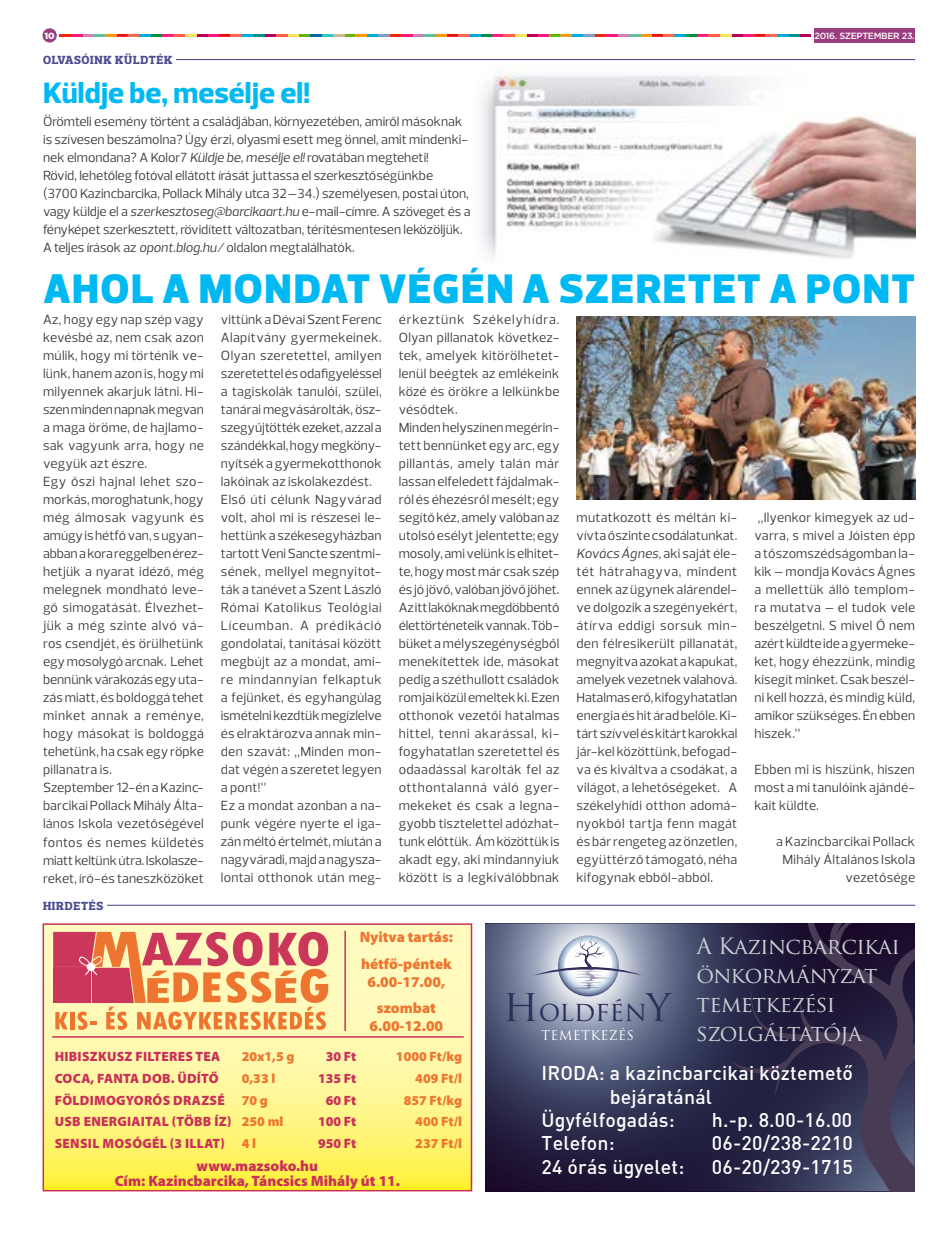
<style>
.page{position:relative;width:936px;height:1234px;background:#fff}
.page>*{position:absolute;margin:0;border:0;box-sizing:border-box;transform-origin:0 0}
.t1{font:900 42px "Prelo";letter-spacing:.035em;color:#00b9f3}
.t2{font:800 30px "Prelo";color:#00b9f3}
.t3{font:26.7px "Trajan Pro";color:#2f2d5b}
.t4{font:21.9px/29.1px "Trajan Pro";letter-spacing:-.02em;color:#d0d3d7}
.t5{font:19.5px "DIN Medium H";letter-spacing:.01em;color:#fff}
.t6{font:900 15px/26.5px "Myriad Pro";color:#ee7530}
.t7{font:900 15px/15px "Myriad Pro";color:#ca3059;text-align:center}
.t8{font:13.5px/18px "Prelo";letter-spacing:.005em;color:#383a3b}
.t9{font:900 13.5px "Myriad Pro";letter-spacing:.02em;color:#ca3059}
.t10{font:900 13.5px "Myriad Pro";color:#ee7530}
.t11{font:13.05px "Trajan Pro";letter-spacing:.025em;color:#fff}
.t12{font:800 12px "Prelo Slab";letter-spacing:.065em;color:#4b4b90}
.t13{font:500 9px "Gotham";letter-spacing:-.03em;color:#fff}
.t14{font:900 9px "Gotham";color:#fff}
.s1{font-style:italic}
.s2{color:#ee7530}
.s3{font-size:37.05px}
</style>
<div class="page">
<svg style="left:60px;top:34px;width:751px;height:3px;background:#ad6f68"></svg>
<div style="left:43px;top:28px;width:14px;height:15px;background:#9b3c81;border-radius:50%"></div>
<div style="left:814px;top:28px;width:100px;height:15px;background:#9b3c81"></div>
<svg style="left:485px;top:923px;width:244px;height:268px;background:#3e4160"></svg>
<svg style="left:729px;top:923px;width:186px;height:268px;background:#2d2848"></svg>
<svg style="left:533px;top:923px;width:109px;height:102px;background:#b3bacb"></svg>
<svg style="left:46px;top:926px;width:423px;height:262px;background:#fef58f"></svg>
<div style="left:43px;top:923px;width:429px;height:268px;border:2px solid #ca3059"></div>
<svg style="left:53px;top:931px;width:275px;height:98px;background:#eb9e7a"></svg>
<hr style="left:52px;top:1035px;width:411px;height:2px;background:#ca3059">
<hr style="left:344px;top:930px;width:2px;height:100px;background:#ca3059">
<img style="left:482px;top:66px;width:433px;height:193px">
<hr style="left:43px;top:59px;width:872px;height:1px;background:#4b4b90">
<div style="left:43px;top:56px;width:133px;height:6px;background:#fff"></div>
<hr style="left:43px;top:904px;width:872px;height:1px;background:#4b4b90">
<div style="left:43px;top:901px;width:64px;height:6px;background:#fff"></div>
<img style="left:576px;top:316px;width:339px;height:183px">
<p class="t14" style="left:44px;top:29px;width:12px">10</p>
<p class="t13" style="left:814px;top:29px;width:102px">2016. SZEPTEMBER 23.</p>
<p class="t12" style="left:43px;top:53px;width:131px">OLVASÓINK KÜLDTÉK</p>
<h2 class="t2" style="left:43px;top:74px;width:269px">Küldje be, mesélje el!</h2>
<p class="t8" style="left:43px;top:113px;width:429px">Örömteli esemény történt a családjában, környezetében, amiről másoknak is szívesen beszámolna? Úgy érzi, olyasmi esett meg önnel, amit mindenki&shy;nek elmondana? A Kolor7 <span class="s1">Küldje be, mesélje el!</span> rovatában megteheti!<br>Rövid, lehetőleg fotóval ellátott írását juttassa el szerkesztőségünkbe (3700 Kazincbarcika, Pollack Mihály utca 32–34.) személyesen, postai úton, vagy küldje el a <span class="s1">szerkesztoseg@barcikaart.hu</span> e-mail-címre. A szöveget és a fényképet szerkesztett, rövidített változatban, térítésmentesen leközöljük.<br>A teljes írások az <span class="s1">opont.blog.hu/</span> oldalon megtalálhatók.</p>
<h1 class="t1" style="left:43px;top:263px;width:872px">AHOL A MONDAT VÉGÉN A SZERETET A PONT</h1>
<p class="t8" style="left:43px;top:311px;width:162px">Az, hogy egy nap szép vagy kevésbé az, nem csak azon múlik, hogy mi történik ve&shy;lünk, hanem azon is, hogy mi milyennek akarjuk látni. Hi&shy;szen minden napnak megvan a maga öröme, de hajlamo&shy;sak vagyunk arra, hogy ne vegyük azt észre.<br>Egy őszi hajnal lehet szo&shy;morkás, moroghatunk, hogy még álmosak vagyunk és amúgy is hétfő van, s ugyan&shy;abban a kora reggelben érez&shy;hetjük a nyarat idéző, még melegnek mondható leve&shy;gő simogatását. Élvezhet&shy;jük a még szinte alvó vá&shy;ros csendjét, és örülhetünk egy mosolygó arcnak. Lehet bennünk várakozás egy uta&shy;zás miatt, és boldoggá tehet minket annak a reménye, hogy másokat is boldoggá tehetünk, ha csak egy röpke pillanatra is.<br>Szeptember 12-én a Kazinc&shy;barcikai Pollack Mihály Álta&shy;lános Iskola vezetőségével fontos és nemes küldetés miatt keltünk útra. Iskolasze&shy;reket, író-és taneszközöket</p>
<p class="t8" style="left:221px;top:310px;width:162px">vittünk a Dévai Szent Ferenc<br>Alapítvány gyermekeinek.<br>Olyan szeretettel, amilyen szeretettel és odafigyeléssel a tagiskolák tanulói, szülei, tanárai megvásárolták, ös - szegyűjtötték ezeket, azzal a szándékkal, hogy megkön - nyítsék a gyermekotthonok lakóinak az iskolakezdést.<br>Első úti célunk Nagyvárad volt, ahol mi is részesei le&shy;hettünk a székesegyházban tartott Veni Sancte szentmi&shy;sének, mellyel megnyitot&shy;ták a tanévet a Szent László<br>Római Katolikus Teológiai<br>Líceumban. A prédikáció gondolatai, tanításai között megbújt az a mondat, ami&shy;re mindannyian felkaptuk a fejünket, és egyhangúlag ismételni kezdtük megízlelve és elraktározva annak min&shy;den szavát: „Minden mon&shy;dat végén a szeretet legyen a pont!”<br>Ez a mondat azonban a na&shy;punk végére nyerte el iga&shy;zán méltó értelmét, miután a nagyváradi, majd a nagysza&shy;lontai otthonok után meg-</p>
<p class="t8" style="left:398px;top:310px;width:162px">érkeztünk Székelyhídra.<br>Olyan pillanatok következ&shy;tek, amelyek kitörölhetet&shy;lenül beégtek az emlékeink közé és örökre a lelkünkbe vésődtek.<br>Minden helyszínen megérin&shy;tett bennünket egy arc, egy pillantás, amely talán már lassan elfeledett fájdalmak&shy;ról és éhezésről mesélt; egy segítő kéz, amely valóban az utolsó esélyt jelentette; egy mosoly, ami velünk is elhitet&shy;te, hogy most már csak szép és jó jövő, valóban jövő jöhet.<br>Az itt lakóknak megdöbbentő élettörténeteik vannak. Töb&shy;büket a mélyszegénységből menekítettek ide, másokat pedig a széthullott családok romjai közül emeltek ki. Ezen otthonok vezetői hatalmas hittel, tenni akarással, ki&shy;fogyhatatlan szeretettel és odaadással karolták fel az otthontalanná váló gyer&shy;mekeket és csak a legna&shy;gyobb tisztelettel adózhat&shy;tunk előttük. Ám közöttük is akadt egy, aki mindannyiuk között is a legkiválóbbnak</p>
<p class="t8" style="left:576px;top:508px;width:162px;text-align:justify">mutatkozott és méltán ki&shy;vívta őszinte csodálatunkat.<br><span class="s1">Kovács Ágnes</span>, aki saját éle&shy;tét hátrahagyva, mindent ennek az ügynek alárendel&shy;ve dolgozik a szegényekért, átírva eddigi sorsuk min&shy;den félresikerült pillanatát, megnyitva azokat a kapukat, amelyek vezetnek valahová.<br>Hatalmas erő, kifogyhatatlan energia és hit árad belőle. Ki&shy;tárt szívvel és kitárt karokkal jár-kel közöttünk, befogad&shy;va és kiváltva a csodákat, a világot, a lehetőségeket. A székelyhídi otthon adomá&shy;nyokból tartja fenn magát és bár rengeteg az önzetlen, együttérző támogató, néha kifogynak ebből-abból.</p>
<p class="t8" style="left:754px;top:508px;width:162px;text-align:justify">„Ilyenkor kimegyek az ud&shy;varra, s mivel a Jóisten épp a tőszomszédságomban la&shy;kik – mondja Kovács Ágnes a mellettük álló templom&shy;ra mutatva – el tudok vele beszélgetni. S mivel Ő nem azért küldte ide a gyermeke&shy;ket, hogy éhezzünk, mindig kisegít minket. Csak beszél&shy;ni kell hozzá, és mindig küld, amikor szükséges. Én ebben hiszek.”</p>
<p class="t8" style="left:754px;top:760px;width:162px;text-align:justify">Ebben mi is hiszünk, hiszen most a mi tanulóink ajándé&shy;kait küldte.</p>
<p class="t8" style="left:776px;top:832px;width:141px;text-align:right">a Kazincbarcikai Pollack<br>Mihály Általános Iskola vezetősége</p>
<p class="t12" style="left:43px;top:898px;width:62px">HIRDETÉS</p>
<p class="t6" style="left:360px;top:923px;width:95px">Nyitva tartás: hétfő-péntek</p>
<p class="t6" style="left:367px;top:968px;width:79px;text-align:center">6.00-17.00, szombat</p>
<p class="t6" style="left:369px;top:1012px;width:75px">6.00-12.00</p>
<p class="t9" style="left:55px;top:1048px;width:167px">HIBISZKUSZ FILTERES TEA</p>
<p class="t10" style="left:242px;top:1048px;width:54px">20x1,5 g</p>
<p class="t9" style="left:326px;top:1048px;width:32px">30 Ft</p>
<p class="t10" style="left:396px;top:1048px;width:68px">1000 Ft/kg</p>
<p class="t9" style="left:55px;top:1070px;width:165px">COCA, FANTA DOB. ÜDÍTŐ</p>
<p class="t10" style="left:242px;top:1070px;width:35px">0,33 l</p>
<p class="t9" style="left:318px;top:1070px;width:40px">135 Ft</p>
<p class="t10" style="left:415px;top:1070px;width:48px">409 Ft/l</p>
<p class="t9" style="left:55px;top:1091px;width:172px">FÖLDIMOGYORÓS DRAZSÉ</p>
<p class="t10" style="left:242px;top:1091px;width:28px">70 g</p>
<p class="t9" style="left:326px;top:1091px;width:32px">60 Ft</p>
<p class="t10" style="left:403px;top:1091px;width:60px">857 Ft/kg</p>
<p class="t9" style="left:55px;top:1113px;width:230px">USB ENERGIAITAL (TÖBB ÍZ) <span class="s2">250 ml</span></p>
<p class="t9" style="left:318px;top:1113px;width:40px">100 Ft</p>
<p class="t10" style="left:415px;top:1113px;width:48px">400 Ft/l</p>
<p class="t9" style="left:55px;top:1135px;width:203px">SENSIL MOSÓGÉL (3 ILLAT) <span class="s2">4 l</span></p>
<p class="t9" style="left:318px;top:1135px;width:40px">950 Ft</p>
<p class="t10" style="left:415px;top:1135px;width:48px">237 Ft/l</p>
<p class="t7" style="left:115px;top:1158px;width:287px">www.mazsoko.hu<br>Cím: Kazincbarcika, Táncsics Mihály út 11.</p>
<h3 class="t4" style="left:696px;top:930px;width:205px">A Kazincbarcikai önkormányzat temetkezési szolgáltatója</h3>
<h3 class="t5" style="left:541px;top:1060px;width:313px">IRODA: a kazincbarcikai köztemető</h3>
<h3 class="t5" style="left:609px;top:1083px;width:104px">bejáratánál</h3>
<h3 class="t5" style="left:541px;top:1107px;width:135px">Ügyfélfogadás:</h3>
<h3 class="t5" style="left:711px;top:1107px;width:142px">h.-p. 8.00-16.00</h3>
<h3 class="t5" style="left:541px;top:1130px;width:75px">Telefon:</h3>
<h3 class="t5" style="left:711px;top:1130px;width:142px">06-20/238-2210</h3>
<h3 class="t5" style="left:541px;top:1153px;width:144px">24 órás ügyelet:</h3>
<h3 class="t5" style="left:711px;top:1153px;width:142px">06-20/239-1715</h3>
<h3 class="t3" style="left:503px;top:994px;width:169px"><span class="s3">H</span>oldfén<span class="s3">Y</span></h3>
<p class="t11" style="left:541px;top:1026px;width:94px">TEMETKEZÉS</p>
</div>
